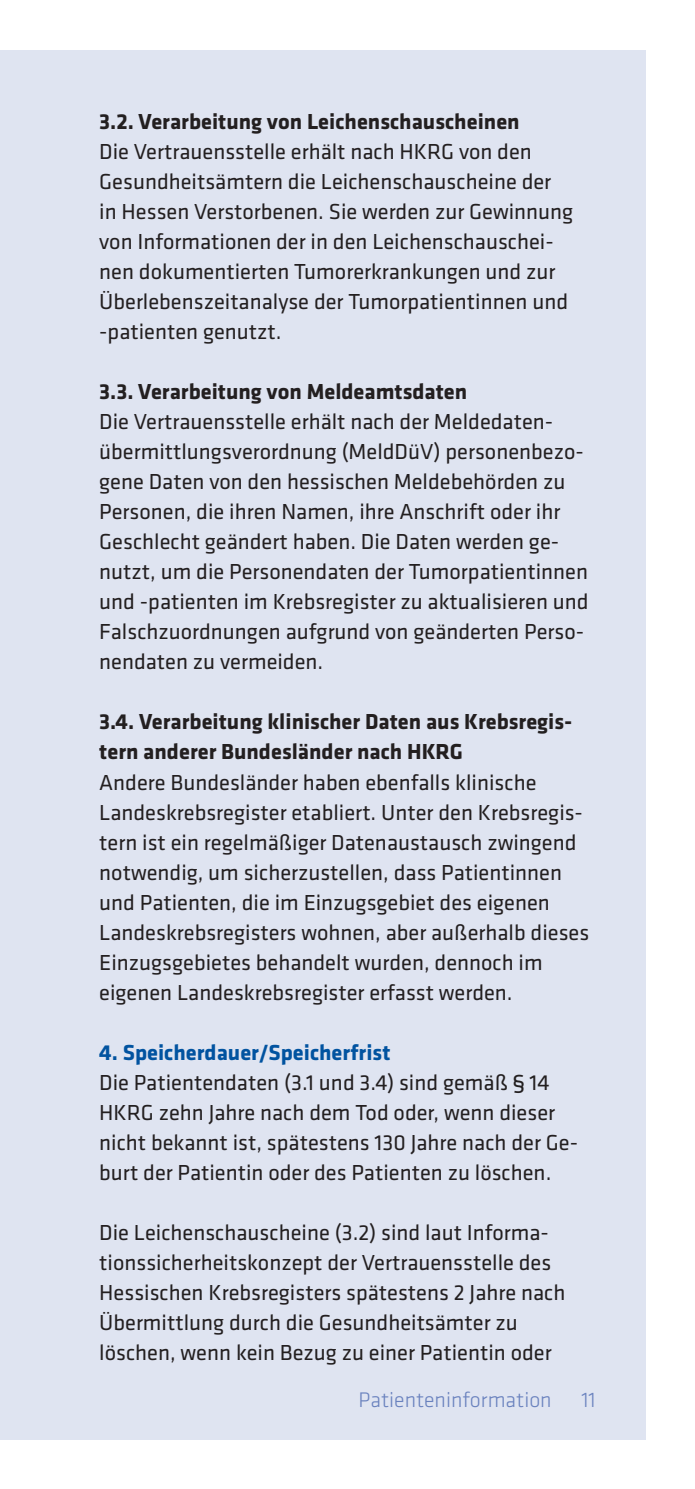
<style>
.page{position:relative;width:695px;height:1489px;background:#fff}
.page>*{position:absolute;margin:0;border:0;box-sizing:border-box;transform-origin:0 0}
.t1{font:22.5px/30px "Klavika";color:#231f20}
.t2{font:700 22.5px/30px "Klavika";color:#231f20}
.t3{font:300 22px "Klavika";color:#6a82be}
.s1{font-weight:700;color:#0153a0}
.s2{font-family:"Etelka Text";font-size:20px}
</style>
<div class="page">
<div style="left:0;top:50px;width:645px;height:1389px;background:#dfe4f1"></div>
<p class="t2" style="left:99px;top:106px;width:422px">3.2. Verarbeitung von Leichenschauscheinen</p>
<p class="t1" style="left:99px;top:136px;width:475px">Die Vertrauensstelle erhält nach HKRG von den Gesundheitsämtern die Leichenschauscheine der in Hessen Verstorbenen. Sie werden zur Gewinnung von Informationen der in den Leichenschauschei&shy;nen dokumentierten Tumorerkrankungen und zur Überlebenszeitanalyse der Tumorpatientinnen und -patienten genutzt.</p>
<p class="t2" style="left:99px;top:376px;width:369px">3.3. Verarbeitung von Meldeamtsdaten</p>
<p class="t1" style="left:99px;top:406px;width:491px">Die Vertrauensstelle erhält nach der Meldedaten&shy;übermittlungsverordnung (MeldDüV) personenbezo&shy;gene Daten von den hessischen Meldebehörden zu Personen, die ihren Namen, ihre Anschrift oder ihr Geschlecht geändert haben. Die Daten werden ge&shy;nutzt, um die Personendaten der Tumorpatientinnen und -patienten im Krebsregister zu aktualisieren und Falschzuordnungen aufgrund von geänderten Perso&shy;nendaten zu vermeiden.</p>
<p class="t2" style="left:99px;top:706px;width:474px">3.4. Verarbeitung klinischer Daten aus Krebsregis&shy;tern anderer Bundesländer nach HKRG</p>
<p class="t1" style="left:99px;top:766px;width:491px">Andere Bundesländer haben ebenfalls klinische Landeskrebsregister etabliert. Unter den Krebsregis&shy;tern ist ein regelmäßiger Datenaustausch zwingend notwendig, um sicherzustellen, dass Patientinnen und Patienten, die im Einzugsgebiet des eigenen Landeskrebsregisters wohnen, aber außerhalb dieses Einzugsgebietes behandelt wurden, dennoch im eigenen Landeskrebsregister erfasst werden.</p>
<p class="t1" style="left:99px;top:1036px;width:480px"><span class="s1">4. Speicherdauer/Speicherfrist<br></span>Die Patientendaten (3.1 und 3.4) sind gemäß <span class="s2">§</span> 14<br>HKRG zehn Jahre nach dem Tod oder, wenn dieser nicht bekannt ist, spätestens 130 Jahre nach der Ge&shy;burt der Patientin oder des Patienten zu löschen.</p>
<p class="t1" style="left:99px;top:1216px;width:467px">Die Leichenschauscheine (3.2) sind laut Informa&shy;tionssicherheitskonzept der Vertrauensstelle des Hessischen Krebsregisters spätestens 2 Jahre nach Übermittlung durch die Gesundheitsämter zu löschen, wenn kein Bezug zu einer Patientin oder</p>
<p class="t3" style="left:358px;top:1386px;width:194px">Patienteninformation</p>
<p class="t3" style="left:581px;top:1386px;width:16px">11</p>
</div>
